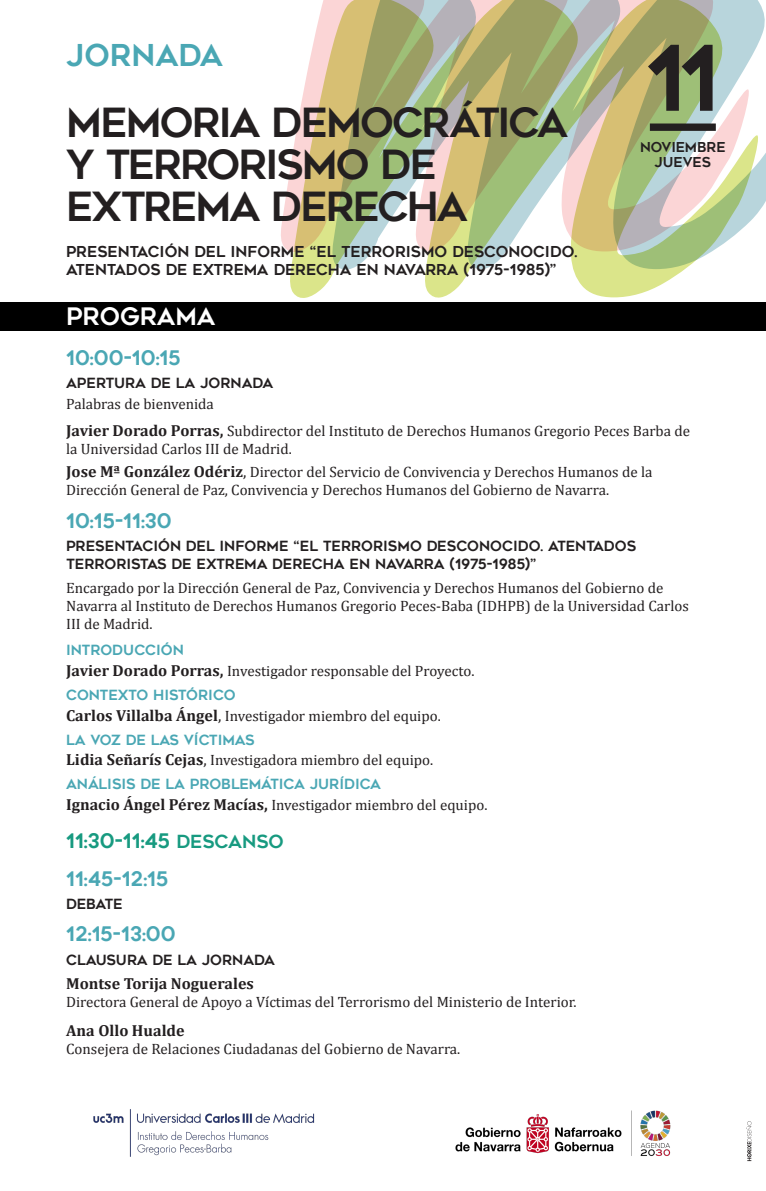
<style>
.page{position:relative;width:766px;height:1191px;background:#fff}
.page>*{position:absolute;margin:0;border:0;box-sizing:border-box;transform-origin:0 0}
.t1{font:90px "Geometos";color:#231f20}
.t2{font:40px/42px "Geometos";letter-spacing:-.05em;color:#231f20}
.t3{font:30px "Geometos";color:#4aa7b4}
.t4{font:24px "Geometos";color:#fff}
.t5{font:20px "Geometos";color:#4aa7b4}
.t6{font:20px "Geometos";color:#179a80}
.t7{font:700 16px "Cambria";color:#231f20}
.t8{font:15px/18px "Cambria";color:#231f20}
.t9{font:15px/18px "Geometos";color:#231f20}
.t10{font:14px/18px "Geometos";color:#231f20}
.t11{font:14px "Geometos";color:#4aa7b4}
.t12{font:13.6px/15.1px "Geometos";color:#231f20;text-align:center}
.s1{font-weight:700;font-size:16px}
.s2{font-size:16px}
.s3{font-size:18px}
</style>
<div class="page">
<svg style="left:289px;top:0;width:469px;height:298px"></svg>
<div style="left:649px;top:123px;width:66px;height:8px;background:#231f20"></div>
<svg style="left:746px;top:1121px;width:5px;height:40px"></svg>
<img style="left:455px;top:1110px;width:215px;height:46px">
<img style="left:93px;top:1109px;width:222px;height:48px">
<div style="left:0;top:303px;width:765px;height:28px;background:#000"></div>
<p class="t3" style="left:66px;top:38px;width:158px">JORNADA</p>
<p class="t2" style="left:66px;top:102px;width:503px">MEMORIA DEMOCRÁTICA<br>Y TERRORISMO DE<br>EXTREMA DERECHA</p>
<p class="t9" style="left:66px;top:242px;width:512px">PRESENTACIÓN DEL INFORME “EL TERRORISMO DESCONOCIDO.<br>ATENTADOS DE EXTREMA DERECHA EN NAVARRA (1975-1985)”</p>
<p class="t4" style="left:66px;top:303px;width:151px">PROGRAMA</p>
<p class="t1" style="left:645px;top:28px;width:75px">11</p>
<p class="t12" style="left:639px;top:140px;width:87px">NOVIEMBRE<br>JUEVES</p>
<p class="t5" style="left:66px;top:346px;width:116px">10:00-10:15</p>
<p class="t10" style="left:66px;top:374px;width:209px">APERTURA DE LA JORNADA</p>
<p class="t8" style="left:66px;top:395px;width:149px">Palabras de bienvenida</p>
<p class="t8" style="left:66px;top:421px;width:625px"><span class="s1">Javier Dorado Porras,</span> Subdirector del Instituto de Derechos Humanos Gregorio Peces Barba de la Universidad Carlos III de Madrid.</p>
<p class="t8" style="left:66px;top:463px;width:587px"><span class="s1">Jose Mª González Odériz</span><span class="s2">,</span> Director del Servicio de Convivencia y Derechos Humanos de la<br>Dirección General de Paz, Convivencia y Derechos Humanos del Gobierno de Navarra.</p>
<p class="t5" style="left:66px;top:509px;width:107px">10:15-11:30</p>
<p class="t10" style="left:66px;top:537px;width:571px">PRESENTACIÓN DEL INFORME “EL TERRORISMO DESCONOCIDO. ATENTADOS<br>TERRORISTAS DE EXTREMA DERECHA EN NAVARRA (1975-1985)”</p>
<p class="t8" style="left:66px;top:579px;width:624px">Encargado por la Dirección General de Paz, Convivencia y Derechos Humanos del Gobierno de<br>Navarra al Instituto de Derechos Humanos Gregorio Peces-Baba (IDHPB) de la Universidad Carlos<br>III de Madrid.</p>
<p class="t11" style="left:66px;top:642px;width:119px">INTRODUCCIÓN</p>
<p class="t8" style="left:66px;top:662px;width:409px"><span class="s1">Javier Dorado Porras,</span> Investigador responsable del Proyecto.</p>
<p class="t11" style="left:66px;top:687px;width:171px">CONTEXTO HISTÓRICO</p>
<p class="t8" style="left:66px;top:706px;width:376px"><span class="s1">Carlos Villalba Ángel</span><span class="s2">,</span> Investigador miembro del equipo.</p>
<p class="t11" style="left:66px;top:731px;width:190px">LA VOZ DE LAS VÍCTIMAS</p>
<p class="t8" style="left:66px;top:751px;width:368px"><span class="s1">Lidia Señarís Cejas</span><span class="s2">,</span> Investigadora miembro del equipo.</p>
<p class="t11" style="left:66px;top:776px;width:316px">ANÁLISIS DE LA PROBLEMÁTICA JURÍDICA</p>
<p class="t8" style="left:66px;top:795px;width:422px"><span class="s1">Ignacio Ángel Pérez Macías,</span> Investigador miembro del equipo.</p>
<p class="t6" style="left:66px;top:829px;width:219px">11:30-11:45 <span class="s3">DESCANSO</span></p>
<p class="t5" style="left:66px;top:867px;width:104px">11:45-12:15</p>
<p class="t10" style="left:66px;top:895px;width:58px">DEBATE</p>
<p class="t5" style="left:66px;top:923px;width:111px">12:15-13:00</p>
<p class="t10" style="left:66px;top:951px;width:210px">CLAUSURA DE LA JORNADA</p>
<p class="t7" style="left:66px;top:973px;width:189px">Montse Torija Noguerales</p>
<p class="t8" style="left:66px;top:992px;width:512px">Directora General de Apoyo a Víctimas del Terrorismo del Ministerio de Interior.</p>
<p class="t7" style="left:66px;top:1021px;width:120px">Ana Ollo Hualde</p>
<p class="t8" style="left:66px;top:1040px;width:395px">Consejera de Relaciones Ciudadanas del Gobierno de Navarra.</p>
</div>
